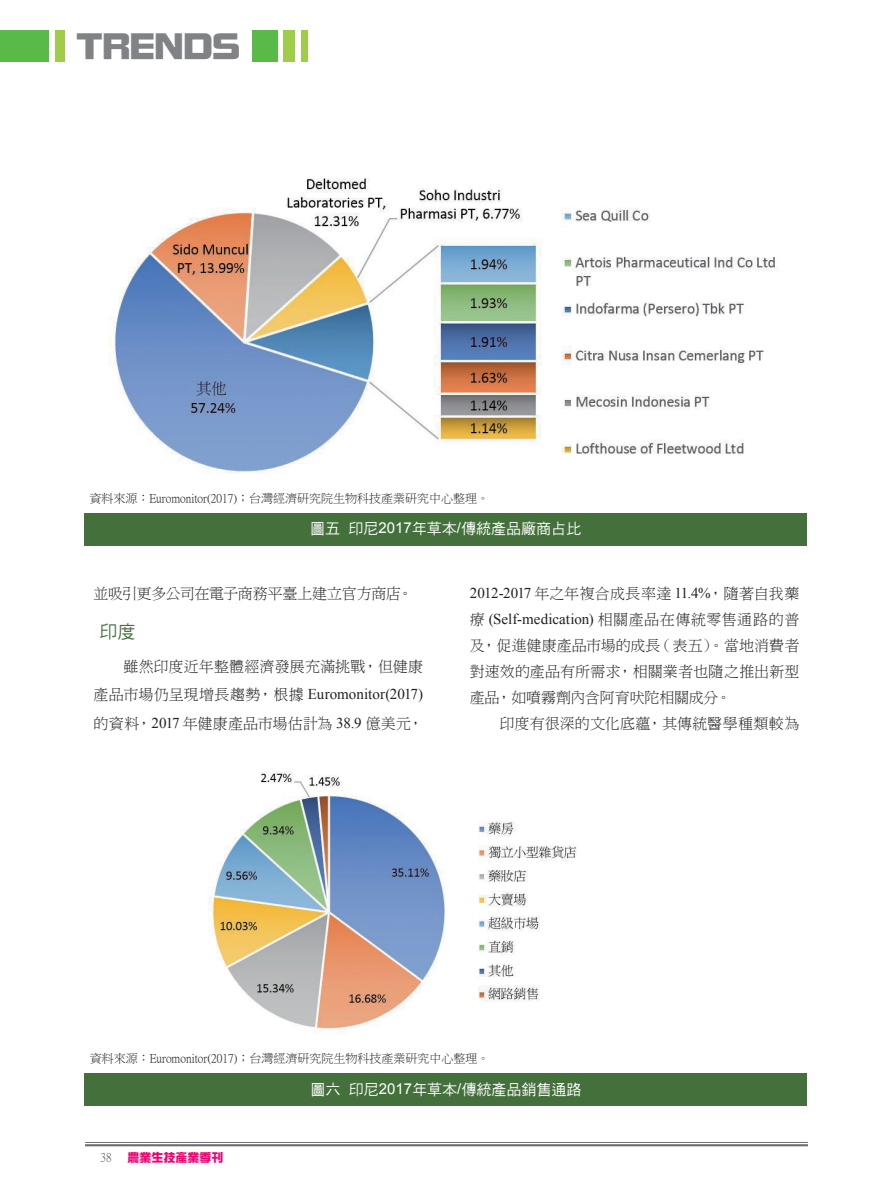
<style>
.page{position:relative;width:893px;height:1191px;background:#fff}
.page>*{position:absolute;margin:0;border:0;box-sizing:border-box;transform-origin:0 0}
.t1{font:36px "DF Zong Yi W9 WINP BF";color:#808285}
.t2{font:18px "DF Hei W5 WINP BF";color:#44703c}
.t3{font:15px/26px "DF Ming W3 WIN BF";letter-spacing:.005em;color:#231f20;text-align:justify}
.t4{font:15px "Times New Roman";color:#231f20}
.t5{font:15px "DF Hei W5 WINP BF";color:#fff}
.t6{font:15px "DF Ming W3 WIN BF";letter-spacing:-.02em;color:#231f20}
.t7{font:12px "P Ming Li U";color:#231f20}
.t8{font:12px "DF Zong Yi W9 WINP BF";color:#ed0373}
.t9{font:12px "P Ming Li U";color:#57585a}
.s1{font-family:"Arial"}
.s2{font-family:"DF Ming W3 WIN BF"}
.s3{font-family:"Times New Roman"}
</style>
<div class="page">
<hr style="left:85px;top:1142px;width:723px;height:1px;background:#6c6d70">
<hr style="left:85px;top:1144px;width:723px;height:2px;background:#6c6d70">
<div style="left:252px;top:30px;width:26px;height:32px;background:#59ba47"></div>
<div style="left:284px;top:30px;width:11px;height:32px;background:#9fcd49"></div>
<div style="left:301px;top:30px;width:6px;height:32px;background:#9fcd49"></div>
<div style="left:55px;top:30px;width:9px;height:32px;background:#9fcd49"></div>
<div style="left:0;top:30px;width:48px;height:32px;background:#59ba47"></div>
<img style="left:109px;top:179px;width:668px;height:295px">
<div style="left:85px;top:513px;width:722px;height:32px;background:#44703c"></div>
<img style="left:208px;top:771px;width:369px;height:261px">
<div style="left:85px;top:1073px;width:722px;height:32px;background:#44703c"></div>
<h1 class="t1" style="left:77px;top:28px;width:165px">TRENDS</h1>
<p class="t7" style="left:89px;top:492px;width:401px">資料來源：Euromonitor(2017)；台灣經濟研究院生物科技產業研究中心整理。</p>
<p class="t5" style="left:310px;top:521px;width:272px">圖五印尼<span class="s1">2017</span>年草本<span class="s1">/</span>傳統產品廠商占比</p>
<p class="t6" style="left:94px;top:585px;width:321px">並吸引更多公司在電子商務平臺上建立官方商店。</p>
<p class="t2" style="left:100px;top:622px;width:37px">印度</p>
<p class="t3" style="left:124px;top:653px;width:301px">雖然印度近年整體經濟發展充滿挑戰，但健康</p>
<p class="t4" style="left:94px;top:684px;width:331px"><span class="s2">產品市場仍呈現增長趨勢，根據</span> Euromonitor(2017)</p>
<p class="t3" style="left:94px;top:710px;width:331px">的資料，<span class="s3">2017</span> 年健康產品市場估計為 <span class="s3">38.9</span> 億美元，</p>
<p class="t3" style="left:470px;top:580px;width:331px"><span class="s3">2012-2017</span> 年之年複合成長率達 <span class="s3">11.4%</span>，隨著自我藥</p>
<p class="t4" style="left:470px;top:608px;width:331px"><span class="s2">療</span> (Self-medication) <span class="s2">相關產品在傳統零售通路的普</span></p>
<p class="t3" style="left:470px;top:632px;width:331px">及，促進健康產品市場的成長（表五）。當地消費者對速效的產品有所需求，相關業者也隨之推出新型產品，如噴霧劑內含阿育吠陀相關成分。</p>
<p class="t3" style="left:500px;top:710px;width:301px">印度有很深的文化底蘊，其傳統醫學種類較為</p>
<p class="t7" style="left:90px;top:1052px;width:401px">資料來源：Euromonitor(2017)；台灣經濟研究院生物科技產業研究中心整理。</p>
<p class="t9" style="left:100px;top:1151px;width:13px">38</p>
<p class="t8" style="left:128px;top:1151px;width:97px">農業生技產業季刊</p>
<p class="t5" style="left:310px;top:1081px;width:272px">圖六印尼<span class="s1">2017</span>年草本<span class="s1">/</span>傳統產品銷售通路</p>
</div>
